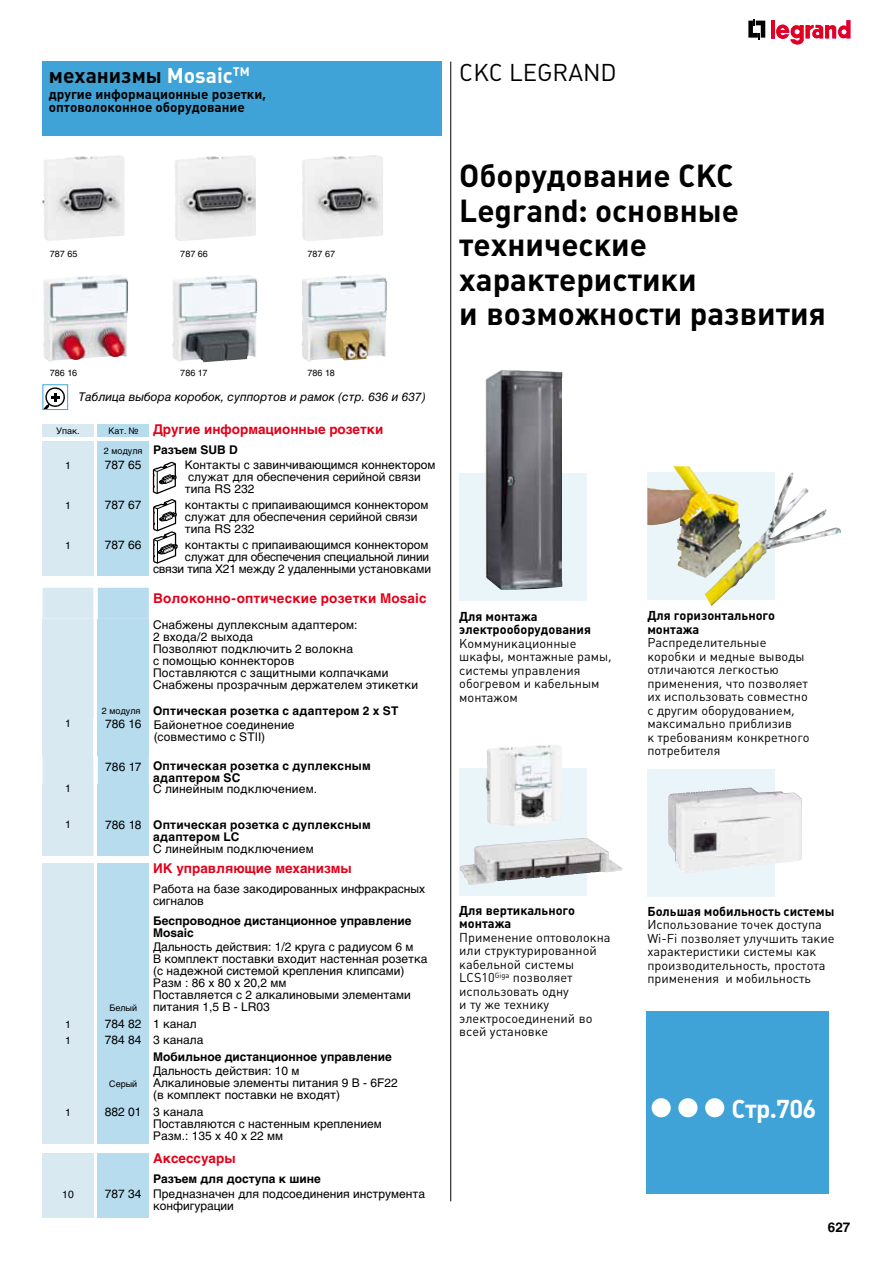
<style>
.page{position:relative;width:893px;height:1263px;background:#fff}
.page>*{position:absolute;margin:0;border:0;box-sizing:border-box;transform-origin:0 0}
.t1{font:700 31.5px/34.5px "Plumb";color:#000}
.t2{font:700 25.5px "Plumb";letter-spacing:-.025em;color:#fff}
.t3{font:24px "Plumb";color:#000}
.t4{font:700 21px "Plumb";color:#000}
.t5{font:700 13.5px "Helvetica LT Std";color:#e2001a}
.t6{font:700 13.5px/13.5px "Plumb";color:#000}
.t7{font:700 13.5px "Helvetica LT Std";color:#000}
.t8{font:12.75px/13.5px "Plumb";color:#000}
.t9{font:700 12.75px/13.5px "Plumb";color:#000}
.t10{font:12px/12px "Helvetica LT Std";color:#000}
.t11{font:700 12px/12px "Helvetica LT Std";color:#000}
.t12{font:12px/12px "Helvetica LT Std";letter-spacing:-.02em;color:#000;text-align:right}
.t13{font:700 12px/12px "Helvetica LT Std";letter-spacing:.02em;color:#000}
.t14{font:italic 12px "Helvetica LT Std";color:#000}
.t15{font:700 12px "Helvetica LT Std";letter-spacing:.025em;color:#000}
.t16{font:10.5px "Helvetica";color:#000}
.t17{font:10.5px "Helvetica LT Std";color:#000}
.t18{font:9px "Helvetica LT Std";color:#000}
.s1{color:#fff}
.s2{font-weight:400;font-size:9px;color:#000}
.s3{font-family:"Helvetica";font-weight:400;font-size:9px}
.s4{font-weight:400;font-size:9px}
.s5{font-family:"Helvetica"}
</style>
<div class="page">
<svg style="left:748px;top:19px;width:17px;height:20px"></svg>
<hr style="left:771px;top:20px;width:4px;height:18px;background:#e2001a">
<svg style="left:776px;top:20px;width:74px;height:25px"></svg>
<div style="left:43px;top:62px;width:399px;height:74px;background:#3fa3d7"></div>
<img style="left:42px;top:155px;width:83px;height:86px">
<img style="left:175px;top:155px;width:81px;height:86px">
<img style="left:302px;top:155px;width:81px;height:86px">
<svg style="left:45px;top:387px;width:20px;height:21px"></svg>
<div style="left:43px;top:384px;width:25px;height:26px;border:1px solid #3fa3d7"></div>
<div style="left:43px;top:441px;width:51px;height:135px;background:#d8e9f2"></div>
<div style="left:98px;top:441px;width:51px;height:135px;background:#b6dcee"></div>
<div style="left:43px;top:424px;width:51px;height:13px;background:#d8e9f2"></div>
<div style="left:98px;top:424px;width:51px;height:13px;background:#b6dcee"></div>
<svg style="left:153px;top:462px;width:25px;height:102px"></svg>
<hr style="left:450px;top:62px;width:1px;height:1139px;background:#000">
<div style="left:646px;top:1011px;width:183px;height:183px;background:#3fa3d7"></div>
<div style="left:652px;top:1098px;width:19px;height:19px;background:#fff;border-radius:50%"></div>
<div style="left:678px;top:1098px;width:19px;height:19px;background:#fff;border-radius:50%"></div>
<div style="left:705px;top:1098px;width:19px;height:19px;background:#fff;border-radius:50%"></div>
<div style="left:459px;top:768px;width:128px;height:128px;background:#eaf5fa"></div>
<svg style="left:647px;top:769px;width:128px;height:128px;background:#e4eaed"></svg>
<img style="left:647px;top:472px;width:128px;height:128px">
<div style="left:459px;top:473px;width:128px;height:128px;background:#eaf5fa"></div>
<img style="left:673px;top:466px;width:16px;height:24px">
<img style="left:705px;top:474px;width:136px;height:132px">
<img style="left:459px;top:838px;width:164px;height:47px">
<img style="left:486px;top:745px;width:76px;height:81px">
<img style="left:668px;top:789px;width:60px;height:30px">
<img style="left:43px;top:275px;width:85px;height:87px">
<img style="left:172px;top:275px;width:86px;height:87px">
<img style="left:301px;top:274px;width:86px;height:88px">
<div style="left:43px;top:863px;width:51px;height:281px;background:#d8e9f2"></div>
<div style="left:98px;top:863px;width:51px;height:281px;background:#b6dcee"></div>
<div style="left:43px;top:1153px;width:51px;height:64px;background:#d8e9f2"></div>
<div style="left:98px;top:1153px;width:51px;height:64px;background:#b6dcee"></div>
<img style="left:486px;top:370px;width:76px;height:220px">
<svg style="left:43px;top:588px;width:106px;height:268px;background:#cbe4f0"></svg>
<div style="left:98px;top:784px;width:51px;height:72px;background:#b6dcee"></div>
<h3 class="t4" style="left:49px;top:63px;width:202px">механизмы <span class="s1">Mosaic</span><sup>TM</sup></h3>
<p class="t6" style="left:49px;top:87px;width:219px">другие информационные розетки, оптоволоконное оборудование</p>
<h3 class="t4" style="left:49px;top:63px;width:226px">pour exemple : <span class="s1">xxxxxxx</span></h3>
<p class="t6" style="left:49px;top:87px;width:58px">xxxxxxxx</p>
<p class="t18" style="left:50px;top:248px;width:29px">787 65</p>
<p class="t18" style="left:180px;top:248px;width:29px">787 66</p>
<p class="t18" style="left:308px;top:248px;width:29px">787 67</p>
<p class="t18" style="left:50px;top:367px;width:29px">786 16</p>
<p class="t18" style="left:180px;top:367px;width:29px">786 17</p>
<p class="t18" style="left:308px;top:367px;width:29px">786 18</p>
<p class="t14" style="left:78px;top:390px;width:349px">Таблица выбора коробок, суппортов и рамок (стр. 636 и 637)</p>
<p class="t18" style="left:56px;top:425px;width:25px">Упак.</p>
<p class="t5" style="left:109px;top:421px;width:276px"><span class="s2">Кат. №</span> Другие информационные розетки</p>
<p class="t11" style="left:104px;top:444px;width:135px"><span class="s3">2</span> <span class="s4">модуля</span> Разъем SUB D</p>
<p class="t16" style="left:65px;top:457px;width:7px">1</p>
<p class="t10" style="left:105px;top:458px;width:38px">787 65</p>
<p class="t10" style="left:185px;top:458px;width:252px">Контакты с завинчивающимся коннектором служат для обеспечения серийной связи типа RS 232</p>
<p class="t16" style="left:65px;top:497px;width:7px">1</p>
<p class="t10" style="left:105px;top:498px;width:38px">787 67</p>
<p class="t10" style="left:185px;top:498px;width:245px">контакты с припаивающимся коннектором служат для обеспечения серийной связи типа RS 232</p>
<p class="t16" style="left:65px;top:537px;width:7px">1</p>
<p class="t10" style="left:105px;top:539px;width:38px">787 66</p>
<p class="t12" style="left:153px;top:539px;width:280px">контакты с припаивающимся коннектором служат для обеспечения специальной линии связи типа X21 между 2 удаленными установками</p>
<p class="t18" style="left:102px;top:706px;width:40px">2 модуля</p>
<p class="t17" style="left:65px;top:717px;width:7px">1</p>
<p class="t10" style="left:105px;top:718px;width:38px">786 16</p>
<p class="t5" style="left:153px;top:589px;width:275px">Волоконно-оптические розетки Mosaic</p>
<p class="t10" style="left:153px;top:618px;width:267px">Снабжены дуплексным адаптером:<br>2 входа/2 выхода<br>Позволяют подключить 2 волокна<br>с помощью коннекторов<br>Поставляются с защитными колпачками<br>Снабжены прозрачным держателем этикетки</p>
<p class="t15" style="left:153px;top:704px;width:247px">Оптическая розетка с адаптером 2 х ST</p>
<p class="t10" style="left:154px;top:718px;width:142px">Байонетное соединение (совместимо с STII)</p>
<p class="t10" style="left:105px;top:760px;width:38px">786 17</p>
<p class="t17" style="left:65px;top:782px;width:7px">1</p>
<p class="t17" style="left:65px;top:818px;width:7px">1</p>
<p class="t10" style="left:105px;top:819px;width:38px">786 18</p>
<p class="t13" style="left:153px;top:759px;width:219px">Оптическая розетка с дуплексным адаптером SC</p>
<p class="t10" style="left:153px;top:783px;width:165px">C линейным подключением.</p>
<p class="t13" style="left:153px;top:818px;width:219px">Оптическая розетка с дуплексным адаптером LC</p>
<p class="t10" style="left:153px;top:843px;width:162px">C линейным подключением</p>
<p class="t5" style="left:153px;top:860px;width:200px">ИК управляющие механизмы</p>
<p class="t10" style="left:153px;top:883px;width:274px">Работа на базе закодированных инфракрасных сигналов</p>
<p class="t11" style="left:153px;top:914px;width:260px">Беспроводное дистанционное управление<br>Mosaic</p>
<p class="t10" style="left:153px;top:940px;width:276px">Дальность действия: 1/2 круга с радиусом 6 м<br>В комплект поставки входит настенная розетка (с надежной системой крепления клипсами)<br>Разм : 86 x 80 x 20,2 мм<br>Поставляется с 2 алкалиновыми элементами</p>
<p class="t18" style="left:109px;top:1002px;width:29px">Белый</p>
<p class="t10" style="left:153px;top:1000px;width:118px">питания 1,5 В - LR03</p>
<p class="t16" style="left:65px;top:1016px;width:7px">1</p>
<p class="t10" style="left:105px;top:1018px;width:93px">784 82 1 канал</p>
<p class="t16" style="left:65px;top:1032px;width:7px">1</p>
<p class="t10" style="left:105px;top:1034px;width:100px">784 84 3 канала</p>
<p class="t11" style="left:153px;top:1051px;width:240px">Мобильное дистанционное управление</p>
<p class="t10" style="left:153px;top:1065px;width:148px">Дальность действия: 10 м</p>
<p class="t18" style="left:109px;top:1079px;width:30px">Серый</p>
<p class="t10" style="left:153px;top:1077px;width:246px">Алкалиновые элементы питания 9 В - 6F22 (в комплект поставки не входят)</p>
<p class="t16" style="left:65px;top:1105px;width:7px">1</p>
<p class="t10" style="left:153px;top:1106px;width:230px;text-indent:-48px">882 01 3 канала<br>Поставляются с настенным креплением<br>Разм.: 135 x 40 x 22 мм</p>
<p class="t5" style="left:153px;top:1150px;width:84px">Аксессуары</p>
<p class="t11" style="left:153px;top:1173px;width:169px">Разъем для доступа к шине</p>
<p class="t16" style="left:62px;top:1186px;width:13px">10</p>
<p class="t10" style="left:153px;top:1187px;width:274px;text-indent:-48px"><span class="s5">787 34</span> Предназначен для подсоединения инструмента конфигурации</p>
<h3 class="t3" style="left:459px;top:59px;width:159px">СКС LEGRAND</h3>
<h1 class="t1" style="left:459px;top:159px;width:368px">Оборудование СКС<br>Legrand: основные технические характеристики<br>и возможности развития</h1>
<p class="t9" style="left:459px;top:609px;width:133px">Для монтажа электрооборудования</p>
<p class="t8" style="left:459px;top:636px;width:154px">Коммуникационные шкафы, монтажные рамы, системы управления обогревом и кабельным монтажом</p>
<p class="t9" style="left:647px;top:609px;width:129px">Для горизонтального монтажа</p>
<p class="t8" style="left:647px;top:636px;width:164px">Распределительные коробки и медные выводы отличаются легкостью применения, что позволяет их использовать совместно с другим оборудованием, максимально приблизив<br>к требованиям конкретного потребителя</p>
<p class="t9" style="left:459px;top:903px;width:117px">Для вертикального монтажа</p>
<p class="t8" style="left:459px;top:931px;width:153px">Применение оптоволокна или структурированной кабельной системы<br>LCS10<sup>Giga</sup> позволяет использовать одну<br>и ту же технику электросоединений во всей установке</p>
<p class="t9" style="left:647px;top:904px;width:189px">Большая мобильность системы</p>
<p class="t8" style="left:647px;top:918px;width:189px">Использование точек доступа<br>Wi-Fi позволяет улучшить такие характеристики системы как производительность, простота применения и мобильность</p>
<h2 class="t2" style="left:731px;top:1094px;width:87px">Стр.706</h2>
<p class="t7" style="left:828px;top:1219px;width:24px">627</p>
</div>
